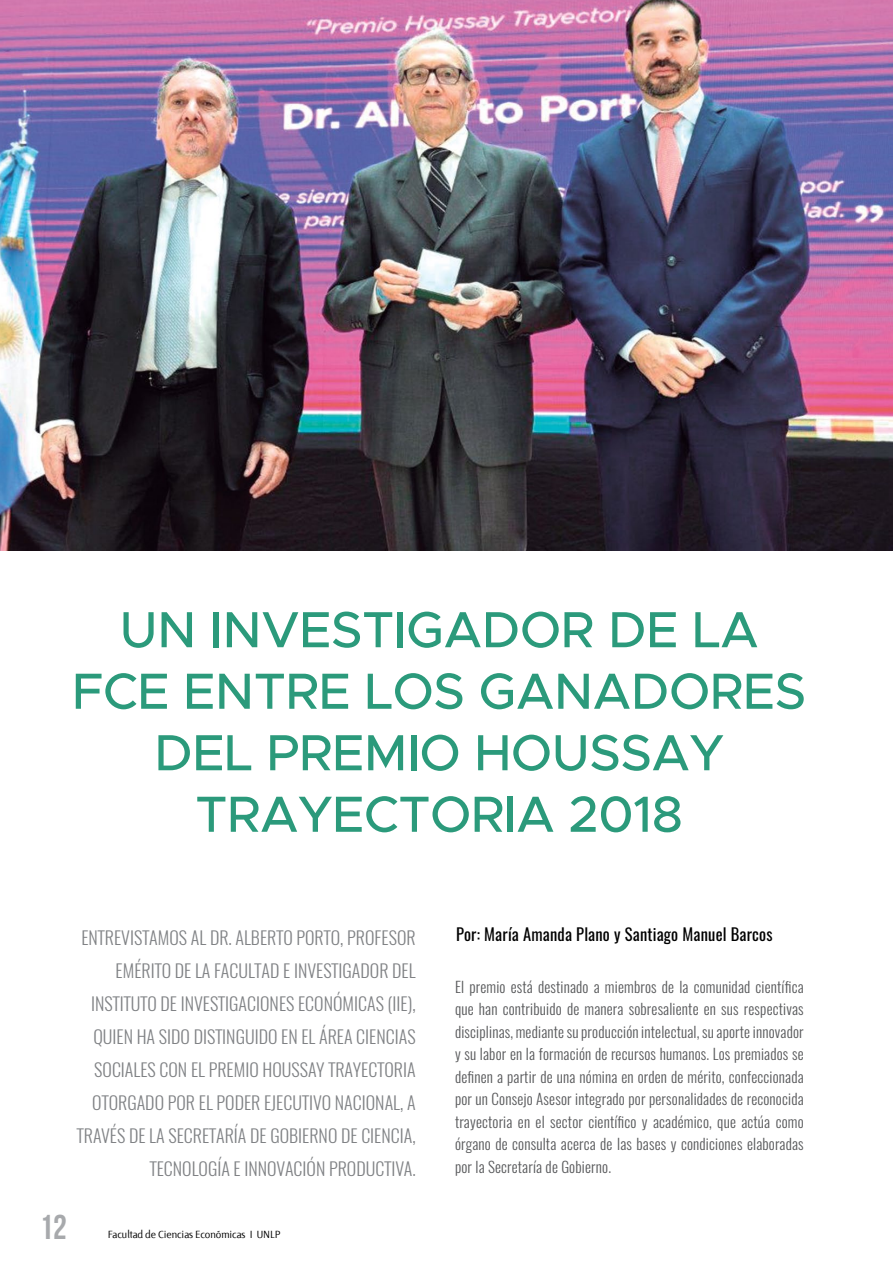
<style>
.page{position:relative;width:893px;height:1263px;background:#fff}
.page>*{position:absolute;margin:0;border:0;box-sizing:border-box;transform-origin:0 0}
.t1{font:500 51px/61.5px "Metropolis";letter-spacing:-.01em;color:#2b9a7b;text-align:center}
.t2{font:34.5px "Bebas Neue";color:#a7a9ac}
.t3{font:300 18px/33px "Oswald";color:#808285;text-align:right}
.t4{font:16.5px "Oswald";letter-spacing:.01em;color:#000}
.t5{font:300 15px/22.5px "Oswald";letter-spacing:.01em;color:#58595b;text-align:justify}
.t6{font:11.25px "Fontana Texto Kern";color:#000}
</style>
<div class="page">
<img style="left:0;top:0;width:893px;height:551px">
<h1 class="t1" style="left:72px;top:599px;width:736px">UN INVESTIGADOR DE LA<br>FCE ENTRE LOS GANADORES<br>DEL PREMIO HOUSSAY<br>TRAYECTORIA 2018</h1>
<p class="t3" style="left:77px;top:919px;width:340px">Entrevistamos al Dr. Alberto Porto, Profesor Emérito de la Facultad e investigador del Instituto de Investigaciones Económicas (II E), quien ha sido distinguido en el área Ciencias Sociales con el Premio Houssay Trayectoria otorgado por el Poder Ejecutivo Nacional, a través de la Secretaría de Gobierno de Ciencia, Tecnología e Innovación Productiva.</p>
<h2 class="t2" style="left:40px;top:1208px;width:29px">12</h2>
<p class="t6" style="left:108px;top:1228px;width:174px">Facultad de Ciencias Económicas I UNLP</p>
<p class="t4" style="left:456px;top:920px;width:318px">Por: María Amanda Plano y Santiago Manuel Barcos</p>
<p class="t5" style="left:455px;top:974px;width:350px">El premio está destinado a miembros de la comunidad científica que han contribuido de manera sobresaliente en sus respectivas disciplinas, mediante su producción intelectual, su aporte innovador y su labor en la formación de recursos humanos. Los premiados se definen a partir de una nómina en orden de mérito, confeccionada por un Consejo Asesor integrado por personalidades de reconocida trayectoria en el sector científico y académico, que actúa como órgano de consulta acerca de las bases y condiciones elaboradas por la Secretaría de Gobierno.</p>
</div>
